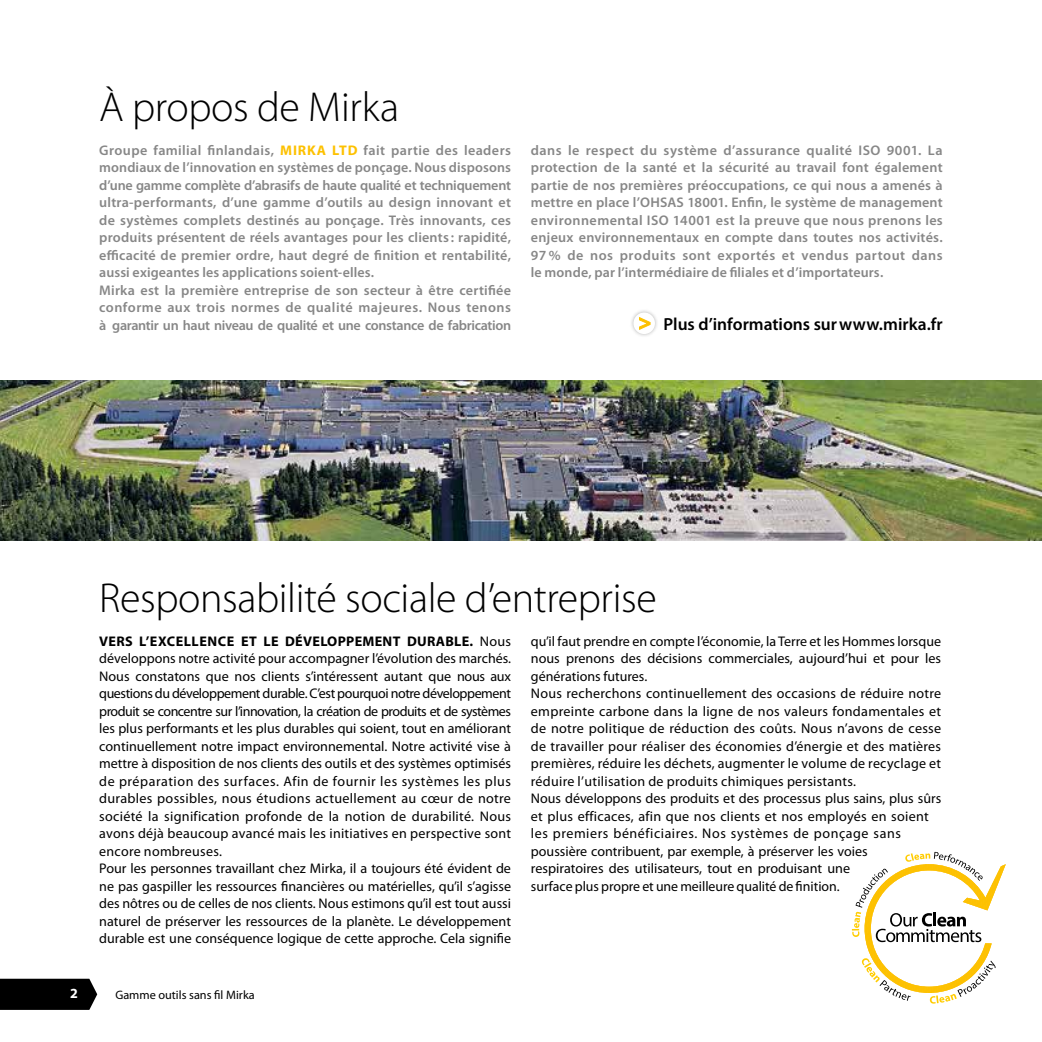
<style>
.page{position:relative;width:1042px;height:1042px;background:#fff}
.page>*{position:absolute;margin:0;border:0;box-sizing:border-box;transform-origin:0 0}
.t1{font:300 42px "Myriad Pro";letter-spacing:-.01em;color:#000}
.t2{font:600 17.5px "Myriad Pro";color:#000}
.t3{font:14px/17.5px "Myriad Pro";color:#000}
.t4{font:600 14px/17.5px "Myriad Pro";letter-spacing:.01em;color:#878787}
.t5{font:700 14px "Myriad Pro";color:#fff}
.t6{font:12.25px "Myriad Pro";color:#000}
.s1{font-weight:700;color:#fdc100}
.s2{font-weight:700}
</style>
<div class="page">
<img style="left:0;top:380px;width:1042px;height:160px">
<div style="left:629px;top:308px;width:30px;height:30px;background:#000;opacity:.3"></div>
<div style="left:633px;top:312px;width:22px;height:22px;background:#fff;border-radius:50%"></div>
<svg style="left:639px;top:317px;width:12px;height:13px"></svg>
<svg style="left:852px;top:852px;width:154px;height:151px"></svg>
<svg style="left:0;top:978px;width:97px;height:32px;background:#101010"></svg>
<h1 class="t1" style="left:99px;top:83px;width:302px">À propos de Mirka</h1>
<p class="t4" style="left:99px;top:142px;width:413px">Groupe familial finlandais, <span class="s1">MIRKA LTD</span> fait partie des leaders mondiaux de l’innovation en systèmes de ponçage. Nous disposons d’une gamme complète d’abrasifs de haute qualité et techniquement ultra-performants, d’une gamme d’outils au design innovant et de systèmes complets destinés au ponçage. Très innovants, ces produits présentent de réels avantages pour les clients : rapidité, efficacité de premier ordre, haut degré de finition et rentabilité, aussi exigeantes les applications soient-elles.<br>Mirka est la première entreprise de son secteur à être certifiée conforme aux trois normes de qualité majeures. Nous tenons à garantir un haut niveau de qualité et une constance de fabrication</p>
<p class="t4" style="left:531px;top:142px;width:413px;text-align:justify">dans le respect du système d’assurance qualité ISO 9001. La protection de la santé et la sécurité au travail font également partie de nos premières préoccupations, ce qui nous a amenés à mettre en place l’OHSAS 18001. Enfin, le système de management environnemental ISO 14001 est la preuve que nous prenons les enjeux environnementaux en compte dans toutes nos activités.<br>97 % de nos produits sont exportés et vendus partout dans le monde, par l’intermédiaire de filiales et d’importateurs.</p>
<p class="t2" style="left:663px;top:314px;width:281px">Plus d’informations surwww.mirka.fr</p>
<h1 class="t1" style="left:99px;top:574px;width:559px">Responsabilité sociale d’entreprise</h1>
<p class="t3" style="left:99px;top:633px;width:413px"><span class="s2">VERS L’EXCELLENCE ET LE DÉVELOPPEMENT DURABLE.</span> Nous développons notre activité pour accompagner l’évolution des marchés.<br>Nous constatons que nos clients s’intéressent autant que nous aux questions du développement durable. C’est pourquoi notre développement produit se concentre sur l’innovation, la création de produits et de systèmes les plus performants et les plus durables qui soient, tout en améliorant continuellement notre impact environnemental. Notre activité vise à mettre à disposition de nos clients des outils et des systèmes optimisés de préparation des surfaces. Afin de fournir les systèmes les plus durables possibles, nous étudions actuellement au cœur de notre société la signification profonde de la notion de durabilité. Nous avons déjà beaucoup avancé mais les initiatives en perspective sont encore nombreuses.<br>Pour les personnes travaillant chez Mirka, il a toujours été évident de ne pas gaspiller les ressources financières ou matérielles, qu’il s’agisse des nôtres ou de celles de nos clients. Nous estimons qu’il est tout aussi naturel de préserver les ressources de la planète. Le développement durable est une conséquence logique de cette approche. Cela signifie</p>
<p class="t3" style="left:531px;top:633px;width:412px">qu’il faut prendre en compte l’économie, la Terre et les Hommes lorsque nous prenons des décisions commerciales, aujourd’hui et pour les générations futures.<br>Nous recherchons continuellement des occasions de réduire notre empreinte carbone dans la ligne de nos valeurs fondamentales et de notre politique de réduction des coûts. Nous n’avons de cesse de travailler pour réaliser des économies d’énergie et des matières premières, réduire les déchets, augmenter le volume de recyclage et réduire l’utilisation de produits chimiques persistants.<br>Nous développons des produits et des processus plus sains, plus sûrs et plus efficaces, afin que nos clients et nos employés en soient les premiers bénéficiaires. Nos systèmes de ponçage sans poussière contribuent, par exemple, à préserver les voies respiratoires des utilisateurs, tout en produisant une<br>surface plus propre et une meilleure qualité de finition.</p>
<p class="t5" style="left:70px;top:984px;width:9px">2</p>
<p class="t6" style="left:115px;top:988px;width:141px">Gamme outils sans fil Mirka</p>
</div>
